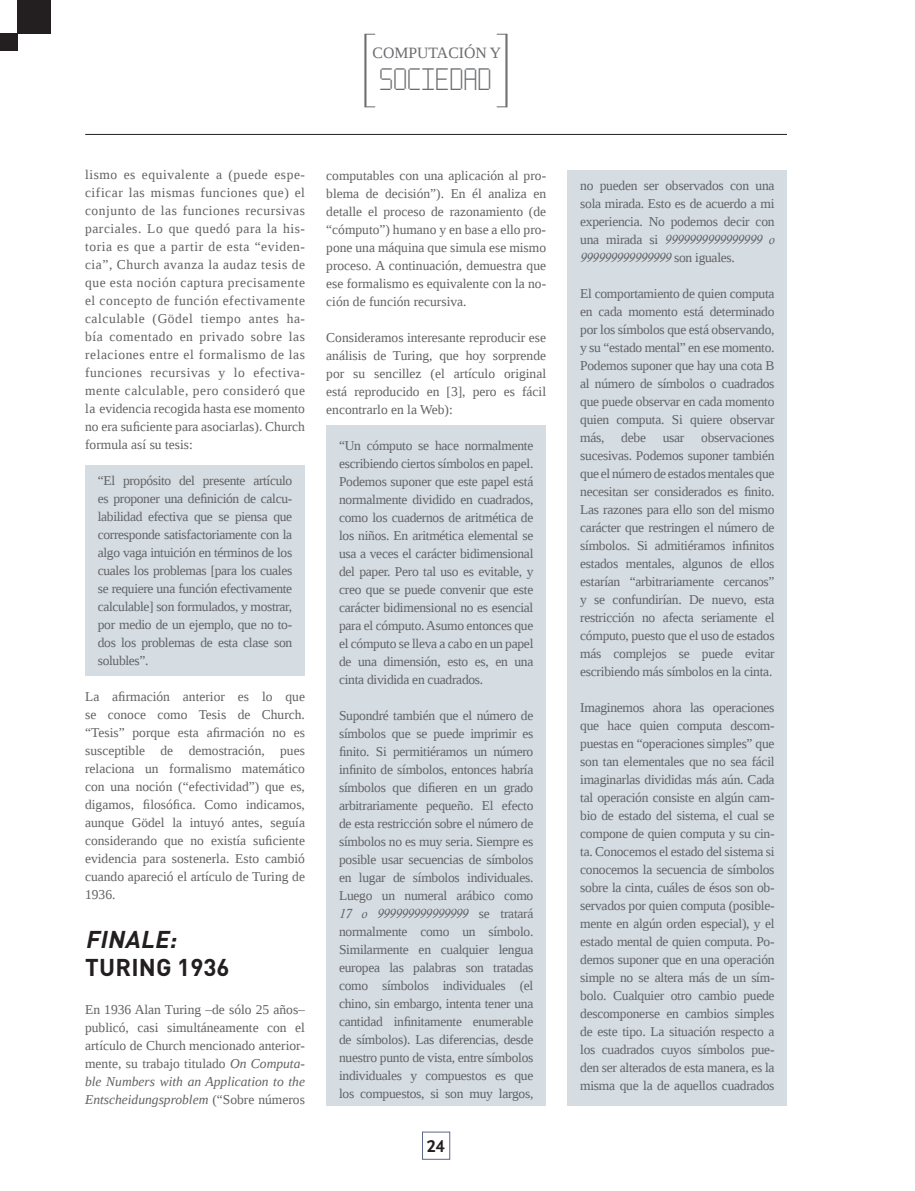
<style>
.page{position:relative;width:915px;height:1191px;background:#fff}
.page>*{position:absolute;margin:0;border:0;box-sizing:border-box;transform-origin:0 0}
.t1{font:25.5px "Post Pixel 7";color:#6c6d70}
.t2{font:700 24px "DIN Pro";letter-spacing:.01em;color:#231f20}
.t3{font:italic 700 24px "DIN Pro";color:#231f20}
.t4{font:18px "Scala Sans Bold LF";color:#231f20}
.t5{font:15.75px "Liberation Serif";color:#6c6d70}
.t6{font:13.5px/18px "Liberation Serif";letter-spacing:-.02em;color:#636366;text-align:justify}
.t7{font:italic 13.5px/18px "Calisto";letter-spacing:-.02em;color:#636366}
.s1{font-style:italic}
.s2{font-family:"Liberation Serif";font-style:normal}
</style>
<div class="page">
<div style="left:364px;top:34px;width:11px;height:73px;border:1px solid #6c6d70"></div>
<div style="left:496px;top:34px;width:11px;height:73px;border:1px solid #6c6d70"></div>
<hr style="left:365px;top:34px;width:1px;height:73px;background:#6c6d70">
<hr style="left:505px;top:34px;width:1px;height:73px;background:#6c6d70">
<div style="left:422px;top:1131px;width:28px;height:28px;border:1px solid #5a6886"></div>
<div style="left:0;top:33px;width:17px;height:17px;background:#231f20"></div>
<div style="left:17px;top:0;width:33px;height:33px;background:#231f20"></div>
<hr style="left:85px;top:134px;width:701px;height:1px;background:#231f20">
<div style="left:85px;top:465px;width:220px;height:211px;background:#d5dde2"></div>
<div style="left:567px;top:170px;width:220px;height:936px;background:#d5dde2"></div>
<div style="left:326px;top:425px;width:220px;height:681px;background:#d5dde2"></div>
<p class="t5" style="left:372px;top:42px;width:130px">COMPUTACIÓN Y</p>
<h1 class="t1" style="left:380px;top:62px;width:114px">SOCIEDAD</h1>
<p class="t6" style="left:85px;top:165px;width:221px">lismo es equivalente a (puede espe&shy;cificar las mismas funciones que) el conjunto de las funciones recursivas parciales. Lo que quedó para la his&shy;toria es que a partir de esta “eviden&shy;cia”, Church avanza la audaz tesis de que esta noción captura precisamente el concepto de función efectivamente calculable (Gödel tiempo antes ha&shy;bía comentado en privado sobre las relaciones entre el formalismo de las funciones recursivas y lo efectiva&shy;mente calculable, pero consideró que la evidencia recogida hasta ese momento no era suficiente para asociarlas). Church formula así su tesis:</p>
<p class="t6" style="left:98px;top:471px;width:196px">“El propósito del presente artículo es proponer una definición de calcu&shy;labilidad efectiva que se piensa que corresponde satisfactoriamente con la algo vaga intuición en términos de los cuales los problemas [para los cuales se requiere una función efectivamente calculable] son formulados, y mostrar, por medio de un ejemplo, que no to&shy;dos los problemas de esta clase son solubles”.</p>
<p class="t6" style="left:85px;top:687px;width:221px">La afirmación anterior es lo que se conoce como Tesis de Church. “Tesis” porque esta afirmación no es susceptible de demostración, pues relaciona un formalismo matemático con una noción (“efectividad”) que es, digamos, filosófica. Como indicamos, aunque Gödel la intuyó antes, seguía considerando que no existía suficiente evidencia para sostenerla. Esto cambió cuando apareció el artículo de Turing de 1936.</p>
<h2 class="t3" style="left:85px;top:922px;width:98px">FINALE:</h2>
<h2 class="t2" style="left:85px;top:951px;width:146px">TURING 1936</h2>
<p class="t6" style="left:85px;top:1000px;width:221px">En 1936 Alan Turing –de sólo 25 años– publicó, casi simultáneamente con el artículo de Church mencionado anterior&shy;mente, su trabajo titulado <span class="s1">On Computa&shy;ble Numbers with an Application to the Entscheidungsproblem</span> (“Sobre números</p>
<p class="t6" style="left:326px;top:166px;width:221px">computables con una aplicación al pro&shy;blema de decisión”). En él analiza en detalle el proceso de razonamiento (de “cómputo”) humano y en base a ello pro&shy;pone una máquina que simula ese mismo proceso. A continuación, demuestra que ese formalismo es equivalente con la no&shy;ción de función recursiva.</p>
<p class="t6" style="left:326px;top:328px;width:221px">Consideramos interesante reproducir ese análisis de Turing, que hoy sorprende por su sencillez (el artículo original está reproducido en [3], pero es fácil encontrarlo en la Web):</p>
<p class="t6" style="left:339px;top:436px;width:196px">“Un cómputo se hace normalmente escribiendo ciertos símbolos en papel.<br>Podemos suponer que este papel está normalmente dividido en cuadrados, como los cuadernos de aritmética de los niños. En aritmética elemental se usa a veces el carácter bidimensional del paper. Pero tal uso es evitable, y creo que se puede convenir que este carácter bidimensional no es esencial para el cómputo. Asumo entonces que el cómputo se lleva a cabo en un papel de una dimensión, esto es, en una cinta dividida en cuadrados.</p>
<p class="t6" style="left:339px;top:706px;width:196px">Supondré también que el número de símbolos que se puede imprimir es finito. Si permitiéramos un número infinito de símbolos, entonces habría símbolos que difieren en un grado arbitrariamente pequeño. El efecto de esta restricción sobre el número de símbolos no es muy seria. Siempre es posible usar secuencias de símbolos en lugar de símbolos individuales.<br>Luego un numeral arábico como</p>
<p class="t7" style="left:339px;top:904px;width:196px">17 o 999999999999999 <span class="s2">se tratará</span></p>
<p class="t6" style="left:339px;top:922px;width:196px">normalmente como un símbolo.<br>Similarmente en cualquier lengua europea las palabras son tratadas como símbolos individuales (el chino, sin embargo, intenta tener una cantidad infinitamente enumerable de símbolos). Las diferencias, desde nuestro punto de vista, entre símbolos individuales y compuestos es que los compuestos, si son muy largos,</p>
<h3 class="t4" style="left:426px;top:1136px;width:19px">24</h3>
<p class="t6" style="left:580px;top:176px;width:196px">no pueden ser observados con una sola mirada. Esto es de acuerdo a mi experiencia. No podemos decir con</p>
<p class="t7" style="left:580px;top:230px;width:196px"><span class="s2">una mirada si</span> 9999999999999999 o<br>999999999999999 <span class="s2">son iguales.</span></p>
<p class="t6" style="left:580px;top:284px;width:196px">El comportamiento de quien computa en cada momento está determinado por los símbolos que está observando, y su “estado mental” en ese momento.<br>Podemos suponer que hay una cota B al número de símbolos o cuadrados que puede observar en cada momento quien computa. Si quiere observar más, debe usar observaciones sucesivas. Podemos suponer también que el número de estados mentales que necesitan ser considerados es finito.<br>Las razones para ello son del mismo carácter que restringen el número de símbolos. Si admitiéramos infinitos estados mentales, algunos de ellos estarían “arbitrariamente cercanos” y se confundirían. De nuevo, esta restricción no afecta seriamente el cómputo, puesto que el uso de estados más complejos se puede evitar escribiendo más símbolos en la cinta.</p>
<p class="t6" style="left:580px;top:698px;width:196px">Imaginemos ahora las operaciones que hace quien computa descom&shy;puestas en “operaciones simples” que son tan elementales que no sea fácil imaginarlas divididas más aún. Cada tal operación consiste en algún cam&shy;bio de estado del sistema, el cual se compone de quien computa y su cin&shy;ta. Conocemos el estado del sistema si conocemos la secuencia de símbolos sobre la cinta, cuáles de ésos son ob&shy;servados por quien computa (posible&shy;mente en algún orden especial), y el estado mental de quien computa. Po&shy;demos suponer que en una operación simple no se altera más de un sím&shy;bolo. Cualquier otro cambio puede descomponerse en cambios simples de este tipo. La situación respecto a los cuadrados cuyos símbolos pue&shy;den ser alterados de esta manera, es la misma que la de aquellos cuadrados</p>
</div>
